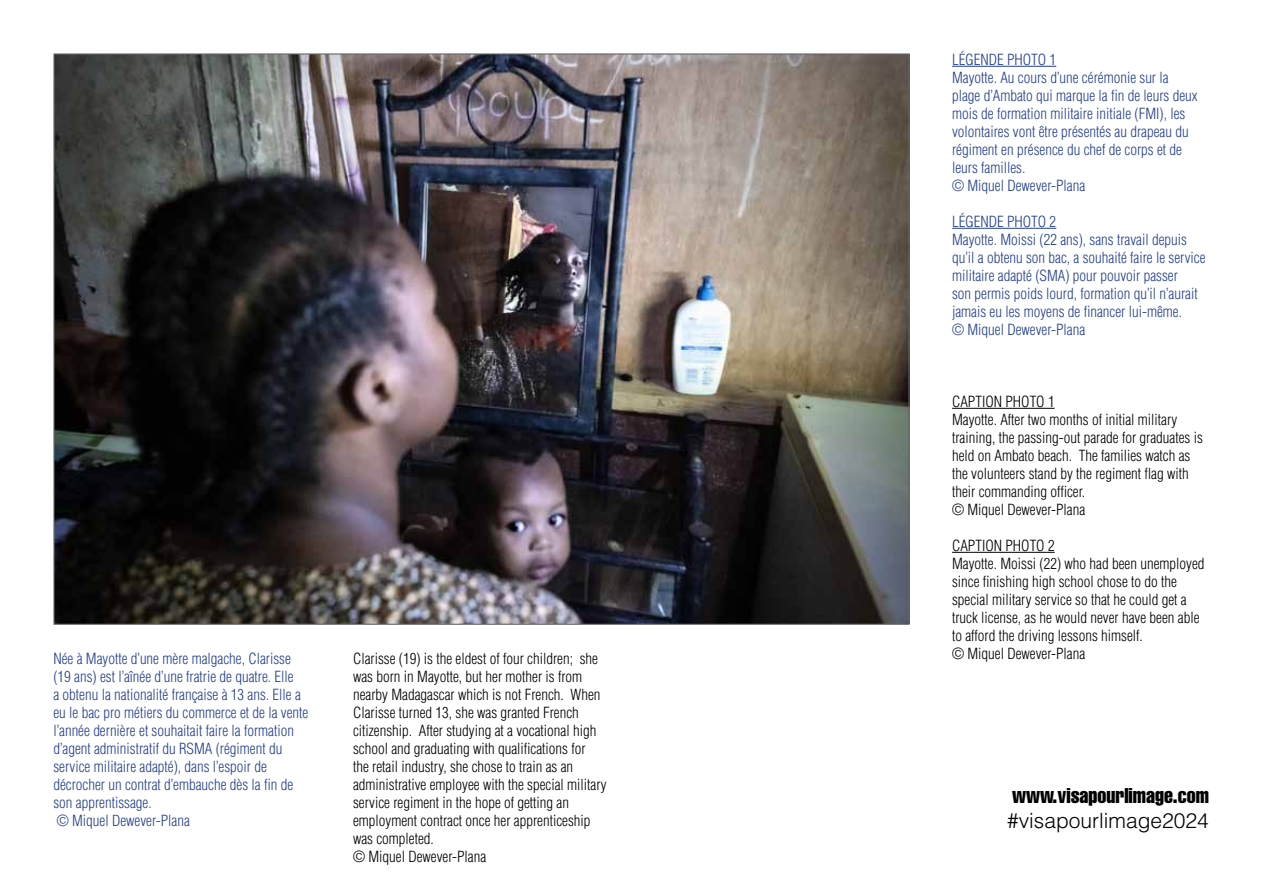
<style>
.page{position:relative;width:1263px;height:893px;background:#fff}
.page>*{position:absolute;margin:0;border:0;box-sizing:border-box;transform-origin:0 0}
.t1{font:21px "Helvetica LT Std Comp";color:#000}
.t2{font:300 21px "Helvetica LT Std";color:#000}
.t3{font:300 condensed 15px/18px "Helvetica LT Std";color:#000}
.t4{font:300 condensed 15px/18px "Helvetica LT Std";color:#25408f}
</style>
<div class="page">
<img style="left:55px;top:55px;width:852px;height:568px">
<hr style="left:952px;top:66px;width:104px;height:1px;background:#25408f">
<hr style="left:952px;top:228px;width:104px;height:1px;background:#25408f">
<hr style="left:952px;top:408px;width:103px;height:1px;background:#000">
<hr style="left:952px;top:552px;width:103px;height:1px;background:#000">
<p class="t4" style="left:53px;top:649px;width:256px">Née à Mayotte d’une mère malgache, Clarisse (19 ans) est l’aînée d’une fratrie de quatre. Elle<br>a obtenu la nationalité française à 13 ans. Elle a eu le bac pro métiers du commerce et de la vente l’année dernière et souhaitait faire la formation d’agent administratif du RSMA (régiment du service militaire adapté), dans l’espoir de décrocher un contrat d’embauche dès la fin de son apprentissage.<br>© Miquel Dewever-Plana</p>
<p class="t3" style="left:353px;top:649px;width:255px">Clarisse (19) is the eldest of four children; she was born in Mayotte, but her mother is from nearby Madagascar which is not French. When Clarisse turned 13, she was granted French citizenship. After studying at a vocational high school and graduating with qualifications for<br>the retail industry, she chose to train as an administrative employee with the special military service regiment in the hope of getting an employment contract once her apprenticeship was completed.<br>© Miquel Dewever-Plana</p>
<p class="t4" style="left:952px;top:50px;width:9px">LÉGENDE</p>
<p class="t4" style="left:952px;top:50px;width:247px;text-indent:55px">PHOTO 1<br>Mayotte. Au cours d’une cérémonie sur la plage d’Ambato qui marque la fin de leurs deux mois de formation militaire initiale (FMI), les volontaires vont être présentés au drapeau du régiment en présence du chef de corps et de leurs familles.<br>© Miquel Dewever-Plana</p>
<p class="t4" style="left:952px;top:212px;width:9px">LÉGENDE</p>
<p class="t4" style="left:952px;top:212px;width:255px;text-indent:55px">PHOTO 2<br>Mayotte. Moissi (22 ans), sans travail depuis qu’il a obtenu son bac, a souhaité faire le service militaire adapté (SMA) pour pouvoir passer<br>son permis poids lourd, formation qu’il n’aurait jamais eu les moyens de financer lui-même.<br>© Miquel Dewever-Plana</p>
<p class="t3" style="left:952px;top:392px;width:252px">CAPTION PHOTO 1<br>Mayotte. After two months of initial military training, the passing-out parade for graduates is held on Ambato beach. The families watch as the volunteers stand by the regiment flag with their commanding officer.<br>© Miquel Dewever-Plana</p>
<p class="t3" style="left:952px;top:536px;width:254px">CAPTION PHOTO 2<br>Mayotte. Moissi (22) who had been unemployed since finishing high school chose to do the special military service so that he could get a truck license, as he would never have been able to afford the driving lessons himself.<br>© Miquel Dewever-Plana</p>
<h1 class="t1" style="left:1012px;top:782px;width:198px">www.visapourlimage.com</h1>
<h1 class="t2" style="left:1007px;top:808px;width:203px">#visapourlimage2024</h1>
</div>
